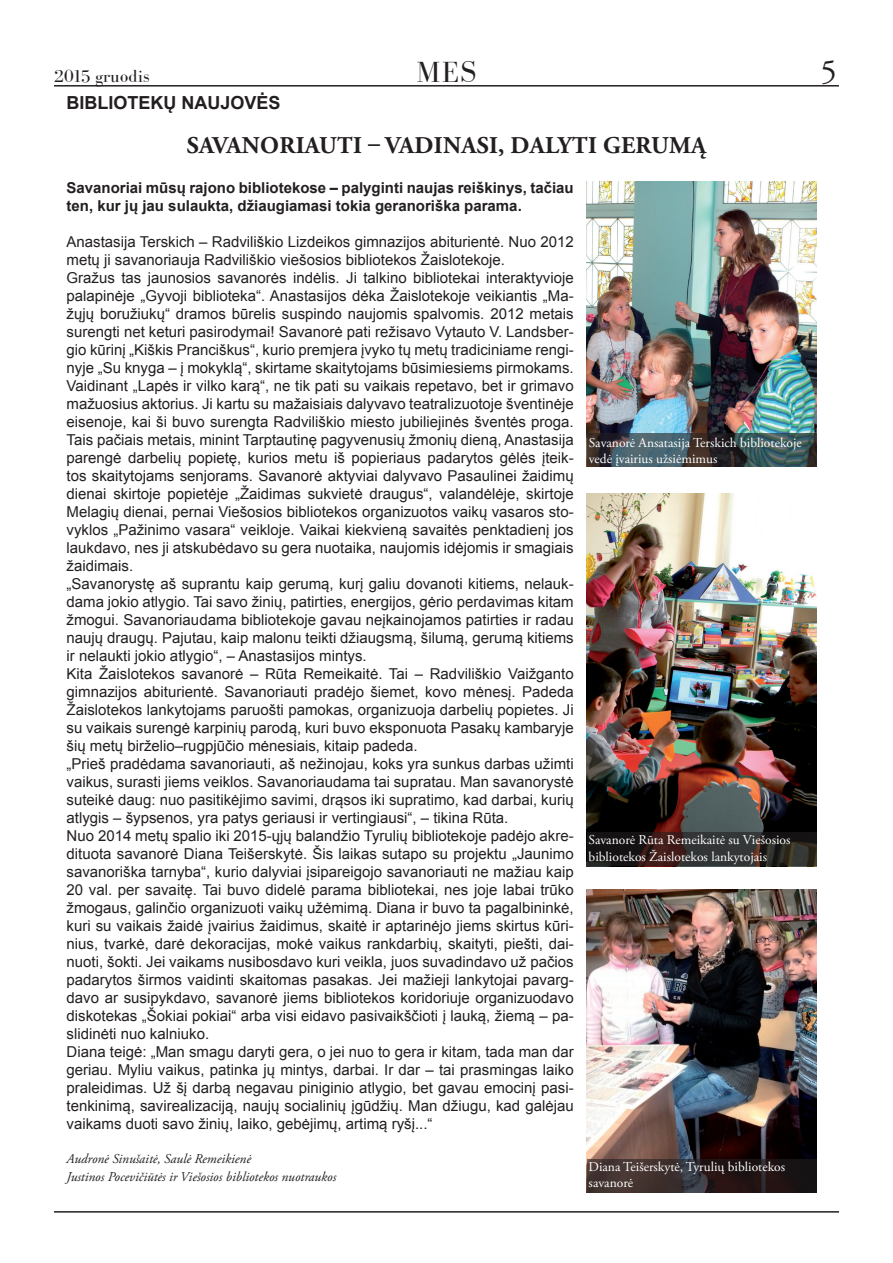
<style>
.page{position:relative;width:893px;height:1263px;background:#fff}
.page>*{position:absolute;margin:0;border:0;box-sizing:border-box;transform-origin:0 0}
.t1{font:33px "Adobe Garamond Pro";color:#231f20}
.t2{font:30px "Bodoni FLF";color:#231f20}
.t3{font:700 24px "Adobe Garamond Pro";letter-spacing:.015em;color:#231f20}
.t4{font:700 18px "Arial";color:#231f20}
.t5{font:18px "Bodoni FLF";color:#231f20}
.t6{font:15px/18px "Arial";color:#231f20}
.t7{font:700 15px/18px "Arial";color:#231f20}
.t8{font:13.5px/16.2px "Adobe Garamond Pro";color:#fff}
.t9{font:italic 13.5px/18px "Adobe Garamond Pro";color:#231f20}
</style>
<div class="page">
<hr style="left:54px;top:85px;width:785px;height:2px;background:#231f20">
<hr style="left:54px;top:1211px;width:785px;height:1px;background:#231f20">
<img style="left:586px;top:889px;width:230px;height:270px">
<img style="left:586px;top:493px;width:230px;height:374px">
<img style="left:586px;top:182px;width:230px;height:251px">
<svg style="left:586px;top:433px;width:230px;height:34px;background:#3c494d"></svg>
<svg style="left:586px;top:832px;width:230px;height:34px;background:#2a2322"></svg>
<svg style="left:586px;top:1159px;width:230px;height:34px;background:#302424"></svg>
<p class="t5" style="left:54px;top:66px;width:97px">2015 gruodis</p>
<h2 class="t2" style="left:417px;top:56px;width:61px">MES</h2>
<h1 class="t1" style="left:820px;top:51px;width:18px">5</h1>
<p class="t4" style="left:67px;top:90px;width:216px">BIBLIOTEKŲ NAUJOVĖS</p>
<h3 class="t3" style="left:187px;top:132px;width:521px">SAVANORIAUTI – VADINASI, DALYTI GERUMĄ</h3>
<p class="t7" style="left:67px;top:179px;width:509px">Savanoriai mūsų rajono bibliotekose – palyginti naujas reiškinys, tačiau ten, kur jų jau sulaukta, džiaugiamasi tokia geranoriška parama.</p>
<p class="t6" style="left:67px;top:233px;width:509px">Anastasija Terskich – Radviliškio Lizdeikos gimnazijos abiturientė. Nuo 2012 metų ji savanoriauja Radviliškio viešosios bibliotekos Žaislotekoje.<br>Gražus tas jaunosios savanorės indėlis. Ji talkino bibliotekai interaktyvioje palapinėje „Gyvoji biblioteka“. Anastasijos dėka Žaislotekoje veikiantis „Ma&shy;žųjų boružiukų“ dramos būrelis suspindo naujomis spalvomis. 2012 metais surengti net keturi pasirodymai! Savanorė pati režisavo Vytauto V. Landsber&shy;gio kūrinį „Kiškis Pranciškus“, kurio premjera įvyko tų metų tradiciniame rengi&shy;nyje „Su knyga – į mokyklą“, skirtame skaitytojams būsimiesiems pirmokams.<br>Vaidinant „Lapės ir vilko karą“, ne tik pati su vaikais repetavo, bet ir grimavo mažuosius aktorius. Ji kartu su mažaisiais dalyvavo teatralizuotoje šventinėje eisenoje, kai ši buvo surengta Radviliškio miesto jubiliejinės šventės proga.<br>Tais pačiais metais, minint Tarptautinę pagyvenusių žmonių dieną, Anastasija parengė darbelių popietę, kurios metu iš popieriaus padarytos gėlės įteik&shy;tos skaitytojams senjorams. Savanorė aktyviai dalyvavo Pasaulinei žaidimų dienai skirtoje popietėje „Žaidimas sukvietė draugus“, valandėlėje, skirtoje Melagių dienai, pernai Viešosios bibliotekos organizuotos vaikų vasaros sto&shy;vyklos „Pažinimo vasara“ veikloje. Vaikai kiekvieną savaitės penktadienį jos laukdavo, nes ji atskubėdavo su gera nuotaika, naujomis idėjomis ir smagiais žaidimais.<br>„Savanorystę aš suprantu kaip gerumą, kurį galiu dovanoti kitiems, nelauk&shy;dama jokio atlygio. Tai savo žinių, patirties, energijos, gėrio perdavimas kitam žmogui. Savanoriaudama bibliotekoje gavau neįkainojamos patirties ir radau naujų draugų. Pajutau, kaip malonu teikti džiaugsmą, šilumą, gerumą kitiems ir nelaukti jokio atlygio“, – Anastasijos mintys.<br>Kita Žaislotekos savanorė – Rūta Remeikaitė. Tai – Radviliškio Vaižganto gimnazijos abiturientė. Savanoriauti pradėjo šiemet, kovo mėnesį. Padeda Žaislotekos lankytojams paruošti pamokas, organizuoja darbelių popietes. Ji su vaikais surengė karpinių parodą, kuri buvo eksponuota Pasakų kambaryje šių metų birželio–rugpjūčio mėnesiais, kitaip padeda.<br>„Prieš pradėdama savanoriauti, aš nežinojau, koks yra sunkus darbas užimti vaikus, surasti jiems veiklos. Savanoriaudama tai supratau. Man savanorystė suteikė daug: nuo pasitikėjimo savimi, drąsos iki supratimo, kad darbai, kurių atlygis – šypsenos, yra patys geriausi ir vertingiausi“, – tikina Rūta.<br>Nuo 2014 metų spalio iki 2015-ųjų balandžio Tyrulių bibliotekoje padėjo akre&shy;dituota savanorė Diana Teišerskytė. Šis laikas sutapo su projektu „Jaunimo savanoriška tarnyba“, kurio dalyviai įsipareigojo savanoriauti ne mažiau kaip 20 val. per savaitę. Tai buvo didelė parama bibliotekai, nes joje labai trūko žmogaus, galinčio organizuoti vaikų užėmimą. Diana ir buvo ta pagalbininkė, kuri su vaikais žaidė įvairius žaidimus, skaitė ir aptarinėjo jiems skirtus kūri&shy;nius, tvarkė, darė dekoracijas, mokė vaikus rankdarbių, skaityti, piešti, dai&shy;nuoti, šokti. Jei vaikams nusibosdavo kuri veikla, juos suvadindavo už pačios padarytos širmos vaidinti skaitomas pasakas. Jei mažieji lankytojai pavarg&shy;davo ar susipykdavo, savanorė jiems bibliotekos koridoriuje organizuodavo diskotekas „Šokiai pokiai“ arba visi eidavo pasivaikščioti į lauką, žiemą – pa&shy;slidinėti nuo kalniuko.<br>Diana teigė: „Man smagu daryti gera, o jei nuo to gera ir kitam, tada man dar geriau. Myliu vaikus, patinka jų mintys, darbai. Ir dar – tai prasmingas laiko praleidimas. Už šį darbą negavau piniginio atlygio, bet gavau emocinį pasi&shy;tenkinimą, savirealizaciją, naujų socialinių įgūdžių. Man džiugu, kad galėjau vaikams duoti savo žinių, laiko, gebėjimų, artimą ryšį...“</p>
<p class="t9" style="left:67px;top:1150px;width:271px">Audronė Sinušaitė, Saulė Remeikienė<br>Justinos Pocevičiūtės ir Viešosios bibliotekos nuotraukos</p>
<p class="t8" style="left:589px;top:435px;width:215px">Savanorė Ansatasija Terskich bibliotekoje vedė įvairius užsiėmimus</p>
<p class="t8" style="left:589px;top:832px;width:203px">Savanorė Rūta Remeikaitė su Viešosios bibliotekos Žaislotekos lankytojais</p>
<p class="t8" style="left:589px;top:1159px;width:198px">Diana Teišerskytė, Tyrulių bibliotekos savanorė</p>
</div>
